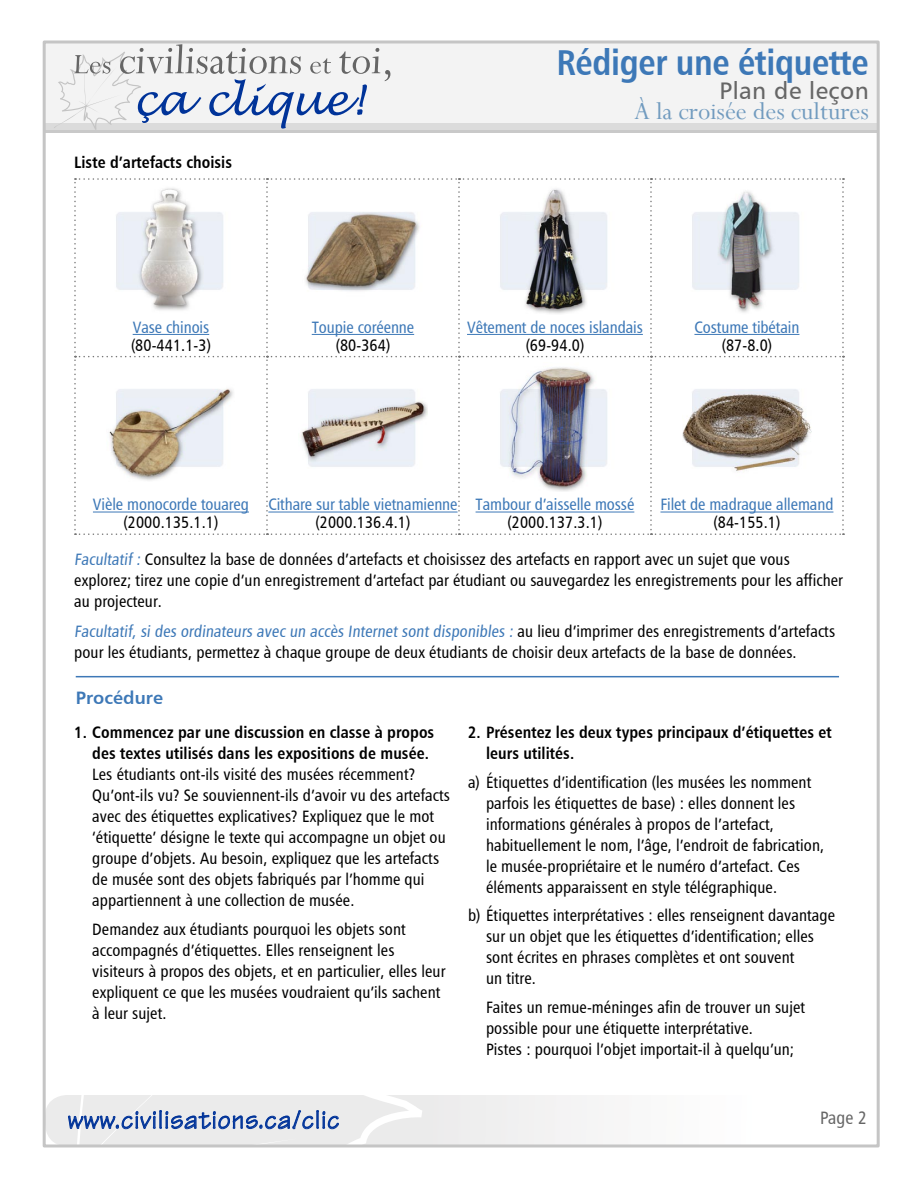
<style>
.page{position:relative;width:918px;height:1188px;background:#fff}
.page>*{position:absolute;margin:0;border:0;box-sizing:border-box;transform-origin:0 0}
.t1{font:36px "Humanist 777 BT Bold Condensed B";letter-spacing:-.01em;color:#3d78b7}
.t2{font:27px "Technical Plain";letter-spacing:.03em;color:#039}
.t3{font:27px "Perpetua";color:#719bbf}
.t4{font:24px "Humanist 777 BT Roman B";letter-spacing:.02em;color:#666}
.Heading_1_rule_above{font:18px "Humanist 777 BT Bold B";color:#3d78b7}
.Page{font:18px "Humanist 777 BT Roman Condensed B";color:#666}
.Bullets_NumberedList{font:16.5px/21px "Humanist 777 BT Roman Condensed B";letter-spacing:.005em;color:#000}
.Text{font:16.5px/21px "Humanist 777 BT Roman Condensed B";letter-spacing:.005em;color:#000}
.Text-2{font:16.5px/18px "Humanist 777 BT Roman Condensed B";letter-spacing:-.005em;color:#3d78b7;text-align:center}
.Bullets_NumberedList-2{font:16.5px/21px "Humanist 777 BT Bold Condensed B";letter-spacing:.005em;color:#000}
.s1{color:#3d78b7}
.s2{color:#000}
.s3{font-family:"Humanist 777 BT Bold Condensed B"}
</style>
<div class="page">
<div style="left:44px;top:52px;width:834px;height:81px;background:#c9c9c9"></div>
<svg style="left:47px;top:122px;width:829px;height:8px;background:#ddd"></svg>
<div style="left:44px;top:43px;width:834px;height:79px;background:#f3f3f3"></div>
<svg style="left:45px;top:1095px;width:834px;height:51px"></svg>
<svg style="left:54px;top:44px;width:337px;height:86px"></svg>
<svg style="left:74px;top:178px;width:770px;height:357px"></svg>
<hr style="left:133px;top:334px;width:76px;height:1px;background:#3d78b7">
<img style="left:106px;top:185px;width:129px;height:129px">
<hr style="left:312px;top:334px;width:102px;height:1px;background:#3d78b7">
<img style="left:298px;top:185px;width:129px;height:129px">
<hr style="left:467px;top:334px;width:176px;height:1px;background:#3d78b7">
<img style="left:490px;top:185px;width:129px;height:129px">
<hr style="left:694px;top:334px;width:105px;height:1px;background:#3d78b7">
<img style="left:682px;top:185px;width:129px;height:129px">
<hr style="left:93px;top:512px;width:156px;height:1px;background:#3d78b7">
<img style="left:106px;top:363px;width:129px;height:129px">
<hr style="left:268px;top:512px;width:190px;height:1px;background:#3d78b7">
<img style="left:298px;top:363px;width:129px;height:129px">
<hr style="left:476px;top:512px;width:158px;height:1px;background:#3d78b7">
<img style="left:490px;top:363px;width:129px;height:129px">
<hr style="left:660px;top:512px;width:173px;height:1px;background:#3d78b7">
<img style="left:682px;top:363px;width:129px;height:129px">
<hr style="left:76px;top:676px;width:763px;height:1px;background:#3d78b7">
<p class="Bullets_NumberedList-2" style="left:74px;top:151px;width:159px">Liste d’artefacts choisis</p>
<p class="t1" style="left:556px;top:40px;width:314px">Rédiger une étiquette</p>
<p class="t4" style="left:719px;top:75px;width:151px">Plan de leçon</p>
<p class="t3" style="left:634px;top:94px;width:236px">À la croisée des cultures</p>
<p class="Text" style="left:131px;top:318px;width:81px;line-height:18px"><span class="s1">Vase chinois </span>(80-441.1-3)</p>
<p class="Text-2" style="left:312px;top:318px;width:104px">Toupie coréenne <span class="s2">(80-364)</span></p>
<p class="Text-2" style="left:467px;top:318px;width:177px">Vêtement de noces islandais <span class="s2">(69-94.0)</span></p>
<p class="Text-2" style="left:694px;top:318px;width:107px">Costume tibétain <span class="s2">(87-8.0)</span></p>
<p class="Text-2" style="left:93px;top:495px;width:158px">Vièle monocorde touareg <span class="s2">(2000.135.1.1)</span></p>
<p class="Text-2" style="left:268px;top:495px;width:191px">Cithare sur table vietnamienne <span class="s2">(2000.136.4.1)</span></p>
<p class="Text-2" style="left:476px;top:495px;width:160px">Tambour d’aisselle mossé <span class="s2">(2000.137.3.1)</span></p>
<p class="Text-2" style="left:660px;top:495px;width:175px">Filet de madrague allemand <span class="s2">(84-155.1)</span></p>
<p class="Text" style="left:74px;top:548px;width:770px"><span class="s1">Facultatif :</span> Consultez la base de données d’artefacts et choisissez des artefacts en rapport avec un sujet que vous explorez; tirez une copie d’un enregistrement d’artefact par étudiant ou sauvegardez les enregistrements pour les afficher au projecteur.</p>
<p class="Text" style="left:74px;top:620px;width:762px"><span class="s1">Facultatif, si des ordinateurs avec un accès Internet sont disponibles :</span> au lieu d’imprimer des enregistrements d’artefacts pour les étudiants, permettez à chaque groupe de deux étudiants de choisir deux artefacts de la base de données.</p>
<p class="Heading_1_rule_above" style="left:76px;top:687px;width:89px">Procédure</p>
<p class="Bullets_NumberedList" style="left:92px;top:722px;width:359px;text-indent:-18px"><span class="s3">1. Commencez par une discussion en classe à propos des textes utilisés dans les expositions de musée.<br></span>Les étudiants ont-ils visité des musées récemment?<br>Qu’ont-ils vu? Se souviennent-ils d’avoir vu des artefacts avec des étiquettes explicatives? Expliquez que le mot ‘étiquette’ désigne le texte qui accompagne un objet ou groupe d’objets. Au besoin, expliquez que les artefacts de musée sont des objets fabriqués par l’homme qui appartiennent à une collection de musée.</p>
<p class="Bullets_NumberedList" style="left:92px;top:918px;width:355px">Demandez aux étudiants pourquoi les objets sont accompagnés d’étiquettes. Elles renseignent les visiteurs à propos des objets, et en particulier, elles leur expliquent ce que les musées voudraient qu’ils sachent à leur sujet.</p>
<p class="Bullets_NumberedList-2" style="left:486px;top:722px;width:347px;text-indent:-18px">2. Présentez les deux types principaux d’étiquettes et leurs utilités.</p>
<p class="Bullets_NumberedList" style="left:486px;top:771px;width:340px;text-indent:-18px">a) Étiquettes d’identification (les musées les nomment parfois les étiquettes de base) : elles donnent les informations générales à propos de l’artefact, habituellement le nom, l’âge, l’endroit de fabrication, le musée-propriétaire et le numéro d’artefact. Ces éléments apparaissent en style télégraphique.</p>
<p class="Bullets_NumberedList" style="left:486px;top:905px;width:351px;text-indent:-18px">b) Étiquettes interprétatives : elles renseignent davantage sur un objet que les étiquettes d’identification; elles sont écrites en phrases complètes et ont souvent<br>un titre.</p>
<p class="Bullets_NumberedList" style="left:486px;top:996px;width:321px">Faites un remue-méninges afin de trouver un sujet possible pour une étiquette interprétative.<br>Pistes : pourquoi l’objet importait-il à quelqu’un;</p>
<p class="t2" style="left:68px;top:1103px;width:273px">www.civilisations.ca/clic</p>
<p class="Page" style="left:820px;top:1107px;width:48px">Page 2</p>
</div>
